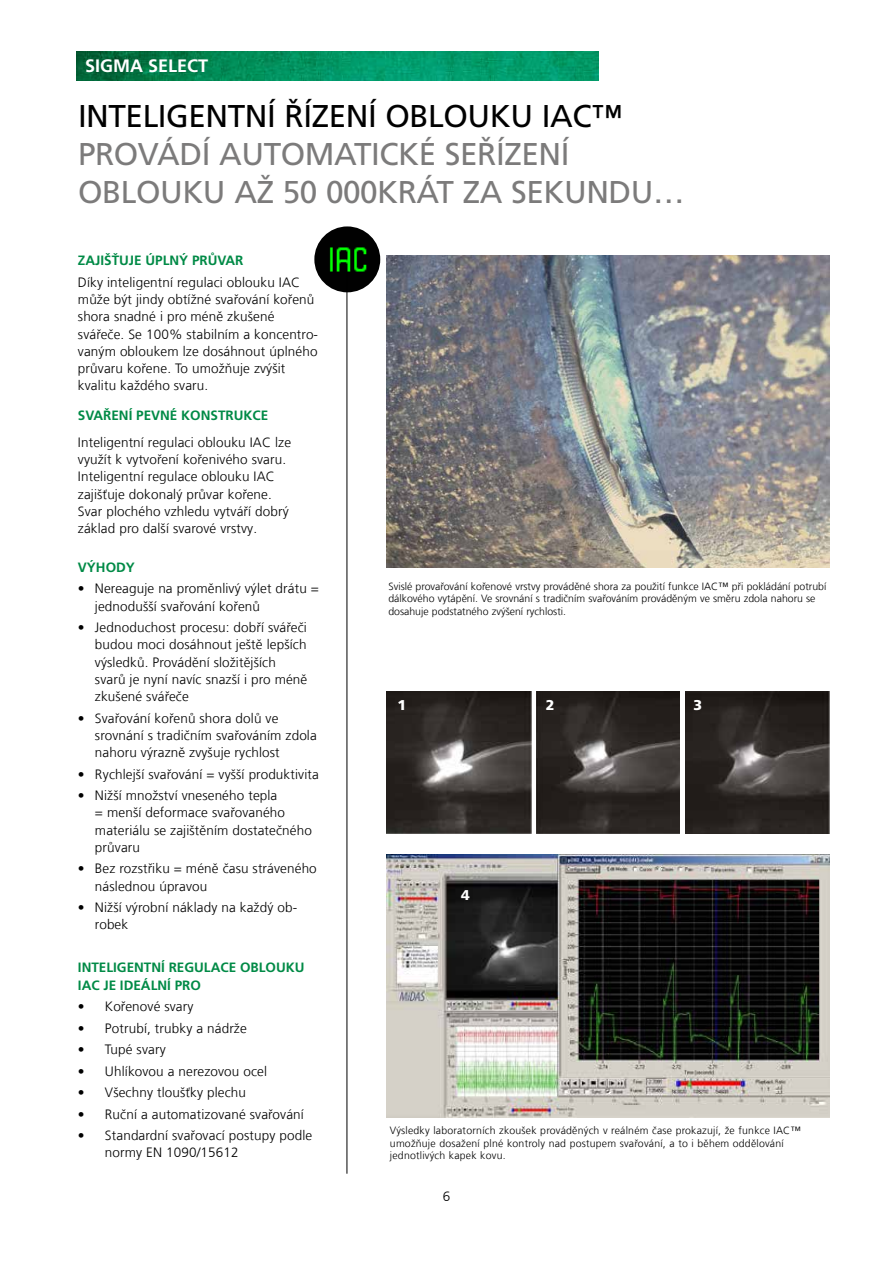
<style>
.page{position:relative;width:893px;height:1263px;background:#fff}
.page>*{position:absolute;margin:0;border:0;box-sizing:border-box;transform-origin:0 0}
.t1{font:31.5px/37.8px "Frutiger LT Pro";letter-spacing:-.015em;color:#7c7b7b}
.t2{font:31.5px "Frutiger LT Pro";letter-spacing:-.015em;color:#000}
.t3{font:700 18px "Frutiger LT Pro";color:#fff}
.t4{font:900 14.25px "Frutiger LT Pro";color:#fff}
.t5{font:300 13.5px/17.2px "Frutiger LT Com";letter-spacing:.01em;color:#000}
.t6{font:700 13.5px/17.2px "Frutiger LT Pro";color:#008a46}
.t7{font:300 10.5px/12.6px "Frutiger LT Com";color:#000}
.t8{font:300 10.5px/12.6px "Frutiger LT Com";letter-spacing:.02em;color:#000}
</style>
<div class="page">
<img style="left:387px;top:855px;width:442px;height:262px">
<img style="left:536px;top:691px;width:143px;height:142px">
<img style="left:387px;top:691px;width:144px;height:142px">
<img style="left:685px;top:691px;width:144px;height:142px">
<hr style="left:347px;top:255px;width:1px;height:919px;background:#000">
<img style="left:77px;top:51px;width:521px;height:30px">
<img style="left:387px;top:255px;width:442px;height:313px">
<img style="left:314px;top:226px;width:66px;height:66px;border-radius:33px">
<h2 class="t3" style="left:85px;top:55px;width:125px">SIGMA SELECT</h2>
<h1 class="t2" style="left:78px;top:98px;width:546px">INTELIGENTNÍ ŘÍZENÍ OBLOUKU IAC™</h1>
<h1 class="t1" style="left:78px;top:135px;width:608px">PROVÁDÍ AUTOMATICKÉ SEŘÍZENÍ<br>OBLOUKU AŽ 50 000KRÁT ZA SEKUNDU…</h1>
<p class="t6" style="left:78px;top:252px;width:167px">ZAJIŠŤUJE ÚPLNÝ PRŮVAR</p>
<p class="t5" style="left:78px;top:274px;width:242px">Díky inteligentní regulaci oblouku IAC může být jindy obtížné svařování kořenů shora snadné i pro méně zkušené svářeče. Se 100% stabilním a koncentro&shy;vaným obloukem lze dosáhnout úplného průvaru kořene. To umožňuje zvýšit kvalitu každého svaru.</p>
<p class="t6" style="left:78px;top:407px;width:192px">SVAŘENÍ PEVNÉ KONSTRUKCE</p>
<p class="t5" style="left:78px;top:434px;width:215px">Inteligentní regulaci oblouku IAC lze využít k vytvoření kořenivého svaru.<br>Inteligentní regulace oblouku IAC zajišťuje dokonalý průvar kořene.<br>Svar plochého vzhledu vytváří dobrý základ pro další svarové vrstvy.</p>
<p class="t6" style="left:78px;top:558px;width:59px">VÝHODY</p>
<p class="t5" style="left:95px;top:580px;width:225px;text-indent:-17px">• Nereaguje na proměnlivý výlet drátu = jednodušší svařování kořenů</p>
<p class="t5" style="left:95px;top:619px;width:214px;text-indent:-17px">• Jednoduchost procesu: dobří svářeči budou moci dosáhnout ještě lepších výsledků. Provádění složitějších svarů je nyní navíc snazší i pro méně zkušené svářeče</p>
<p class="t5" style="left:95px;top:709px;width:223px;text-indent:-17px">• Svařování kořenů shora dolů ve srovnání s tradičním svařováním zdola nahoru výrazně zvyšuje rychlost</p>
<p class="t5" style="left:78px;top:765px;width:242px">• Rychlejší svařování = vyšší produktivita</p>
<p class="t5" style="left:95px;top:787px;width:218px;text-indent:-17px">• Nižší množství vneseného tepla<br>= menší deformace svařovaného materiálu se zajištěním dostatečného průvaru</p>
<p class="t5" style="left:95px;top:860px;width:223px;text-indent:-17px">• Bez rozstřiku = méně času stráveného následnou úpravou</p>
<p class="t5" style="left:95px;top:899px;width:204px;text-indent:-17px">• Nižší výrobní náklady na každý ob&shy;robek</p>
<p class="t6" style="left:78px;top:959px;width:228px">INTELIGENTNÍ REGULACE OBLOUKU<br>IAC JE IDEÁLNÍ PRO</p>
<p class="t5" style="left:78px;top:998px;width:117px">• Kořenové svary</p>
<p class="t5" style="left:78px;top:1019px;width:170px">• Potrubí, trubky a nádrže</p>
<p class="t5" style="left:78px;top:1041px;width:89px">• Tupé svary</p>
<p class="t5" style="left:78px;top:1062px;width:191px">• Uhlíkovou a nerezovou ocel</p>
<p class="t5" style="left:78px;top:1084px;width:170px">• Všechny tloušťky plechu</p>
<p class="t5" style="left:78px;top:1105px;width:227px">• Ruční a automatizované svařování</p>
<p class="t5" style="left:105px;top:1127px;width:209px;text-indent:-27px">• Standardní svařovací postupy podle normy EN 1090/15612</p>
<p class="t7" style="left:388px;top:580px;width:439px">Svislé provařování kořenové vrstvy prováděné shora za použití funkce IAC™ při pokládání potrubí dálkového vytápění. Ve srovnání s tradičním svařováním prováděným ve směru zdola nahoru se dosahuje podstatného zvýšení rychlosti.</p>
<p class="t4" style="left:398px;top:696px;width:10px">1</p>
<p class="t4" style="left:546px;top:696px;width:10px">2</p>
<p class="t4" style="left:693px;top:696px;width:10px">3</p>
<p class="t4" style="left:461px;top:886px;width:10px">4</p>
<p class="t8" style="left:390px;top:1124px;width:412px">Výsledky laboratorních zkoušek prováděných v reálném čase prokazují, že funkce IAC™ umožňuje dosažení plné kontroly nad postupem svařování, a to i během oddělování jednotlivých kapek kovu.</p>
<p class="t5" style="left:443px;top:1187px;width:9px">6</p>
</div>
